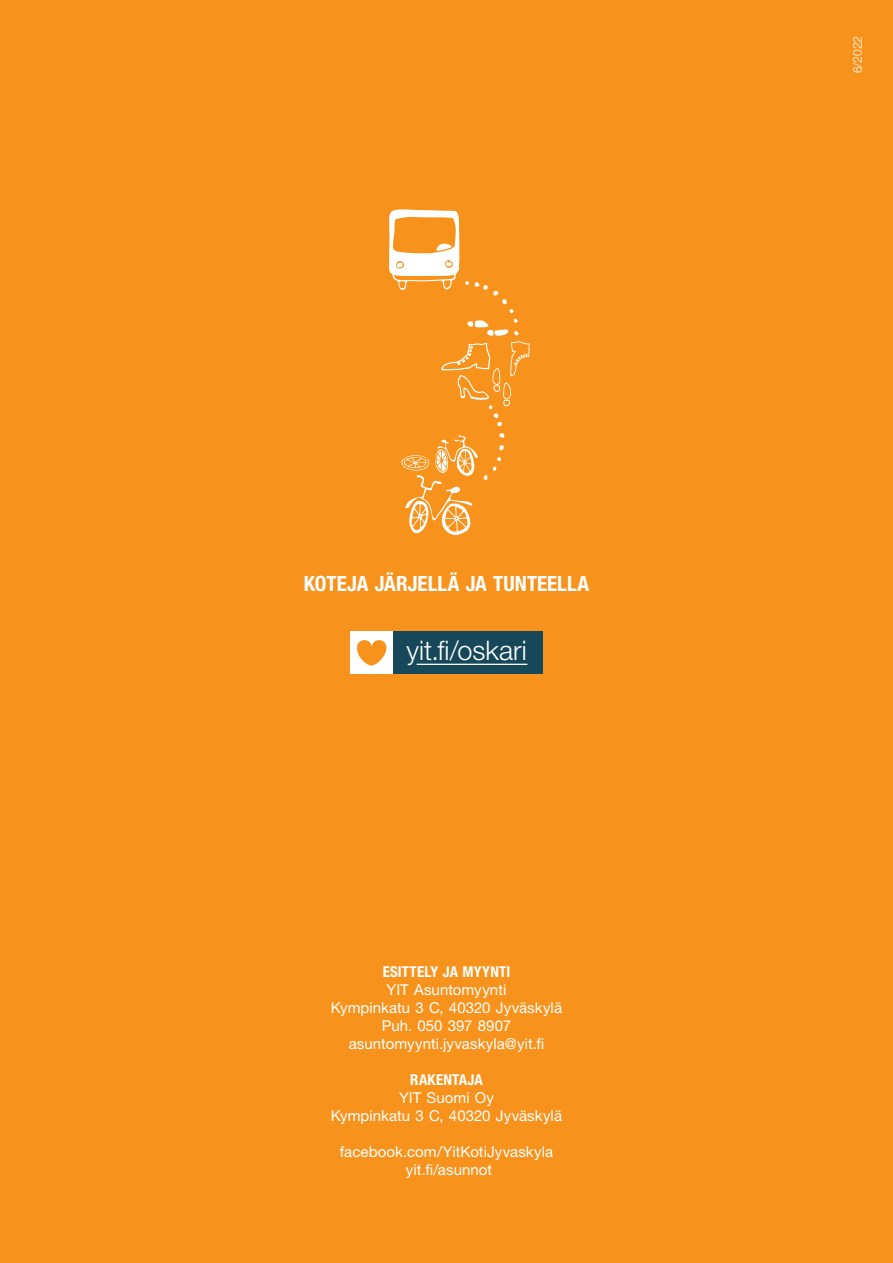
<style>
.page{position:relative;width:893px;height:1263px;background:#f7931d}
.page>*{position:absolute;margin:0;border:0;box-sizing:border-box;transform-origin:0 0}
.t1{font:300 27px "Helvetica Neue LT Pro";letter-spacing:.005em;color:#fff}
.t2{font:700 condensed 21px "Helvetica Neue LT Pro";color:#fff}
.t3{font:15px/18px "Helvetica Neue LT Pro";letter-spacing:.005em;color:#fff;text-align:center}
.t4{font:700 condensed 15px "Helvetica Neue LT Pro";letter-spacing:.01em;color:#fff}
.t5{font:300 12px "Helvetica Neue LT Pro";color:#fff}
</style>
<div class="page">
<svg style="left:499px;top:433px;width:5px;height:5px"></svg>
<svg style="left:499px;top:445px;width:5px;height:5px"></svg>
<svg style="left:493px;top:457px;width:8px;height:14px"></svg>
<svg style="left:401px;top:435px;width:86px;height:100px"></svg>
<svg style="left:389px;top:209px;width:141px;height:217px"></svg>
<div style="left:393px;top:631px;width:149px;height:43px;background:#174859"></div>
<div style="left:350px;top:631px;width:43px;height:43px;background:#fff"></div>
<svg style="left:357px;top:640px;width:29px;height:25px"></svg>
<hr style="left:417px;top:664px;width:110px;height:1px;background:#fff">
<h2 class="t2" style="left:304px;top:571px;width:287px">KOTEJA JÄRJELLÄ JA TUNTEELLA</h2>
<h1 class="t1" style="left:406px;top:634px;width:122px">yit.fi/oskari</h1>
<p class="t4" style="left:383px;top:963px;width:129px">ESITTELY JA MYYNTI</p>
<p class="t3" style="left:331px;top:980px;width:233px">YIT Asuntomyynti<br>Kympinkatu 3 C, 40320 Jyväskylä<br>Puh. 050 397 8907 asuntomyynti.jyvaskyla@yit.fi</p>
<p class="t4" style="left:410px;top:1071px;width:74px">RAKENTAJA</p>
<p class="t3" style="left:331px;top:1088px;width:233px">YIT Suomi Oy<br>Kympinkatu 3 C, 40320 Jyväskylä</p>
<p class="t3" style="left:340px;top:1142px;width:215px">facebook.com/YitKotiJyvaskyla yit.fi/asunnot</p>
<p class="t5" style="left:850px;top:73px;width:39px;rotate:-90deg">6/2022</p>
</div>
